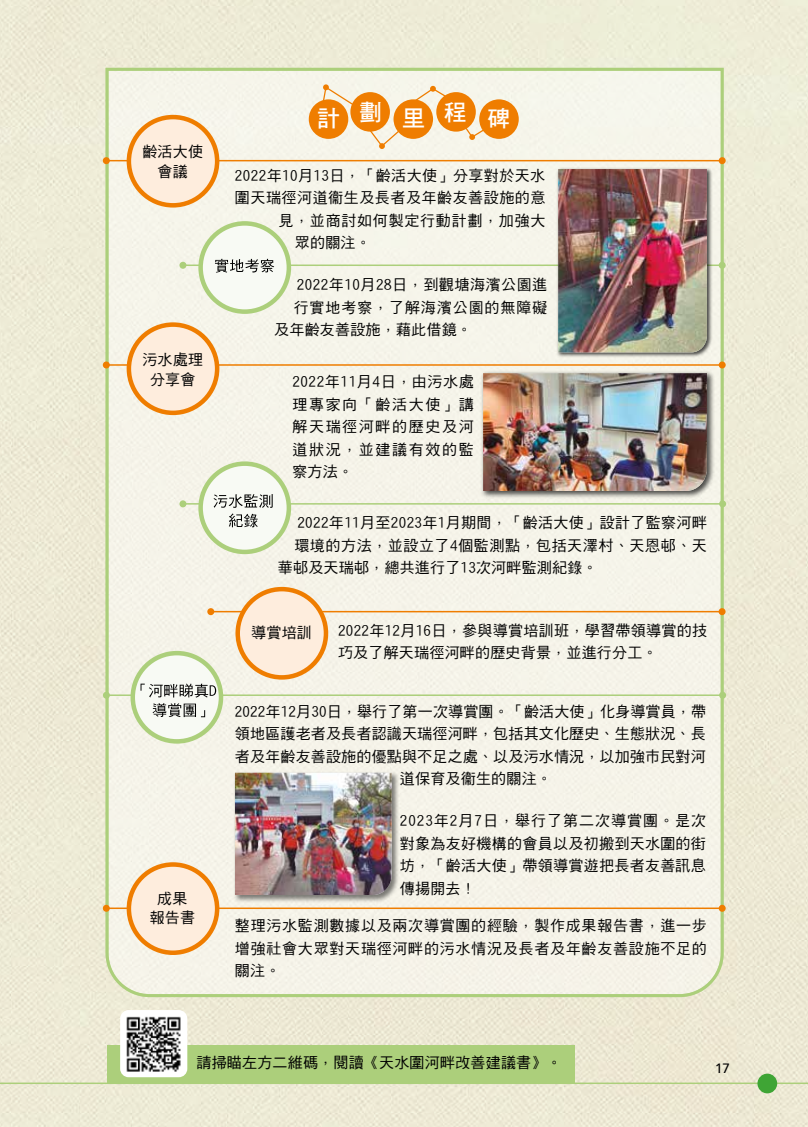
<style>
.page{position:relative;width:808px;height:1127px;background:#fff}
.page>*{position:absolute;margin:0;border:0;box-sizing:border-box;transform-origin:0 0}
.t1{font:22.95px "DF Hei Bd HK BF";color:#fff}
.t2{font:15px/22.5px "DF Hei Md HKSCS U";letter-spacing:.02em;color:#000;text-align:justify}
.t3{font:15px "DF Hei Md HKSCS U";letter-spacing:.04em;color:#000}
.t4{font:15px "DF Hei Md HKSCS U";letter-spacing:.05em;color:#000}
.t5{font:15px "DF Hei Md HKSCS U";letter-spacing:.06em;color:#000}
.t6{font:500 13.5px "Avenir";color:#000}
</style>
<div class="page">
<img style="left:0;top:0;width:808px;height:1127px">
<hr style="left:0;top:1082px;width:808px;height:2px;background:#accf7b">
<div style="left:757px;top:1073px;width:20px;height:20px;background:#3fa535;border-radius:50%"></div>
<div style="left:107px;top:1045px;width:467px;height:37px;background:#accf7b"></div>
<div style="left:120px;top:1010px;width:67px;height:67px;background:#fff;border-radius:9px"></div>
<div style="left:104px;top:66px;width:621px;height:932px;background:#f5f4e9"></div>
<hr style="left:106px;top:160px;width:617px;height:1px;background:#ef7d00">
<div style="left:719px;top:157px;width:7px;height:7px;background:#ef7d00;border-radius:50%"></div>
<div style="left:103px;top:157px;width:7px;height:7px;background:#ef7d00;border-radius:50%"></div>
<hr style="left:181px;top:264px;width:542px;height:2px;background:#accf7b">
<div style="left:719px;top:262px;width:7px;height:7px;background:#accf7b;border-radius:50%"></div>
<div style="left:179px;top:262px;width:7px;height:7px;background:#accf7b;border-radius:50%"></div>
<hr style="left:106px;top:364px;width:617px;height:2px;background:#ef7d00">
<div style="left:719px;top:361px;width:7px;height:7px;background:#ef7d00;border-radius:50%"></div>
<div style="left:103px;top:361px;width:7px;height:7px;background:#ef7d00;border-radius:50%"></div>
<hr style="left:211px;top:611px;width:512px;height:1px;background:#ef7d00">
<div style="left:718px;top:608px;width:7px;height:7px;background:#ef7d00;border-radius:50%"></div>
<div style="left:207px;top:608px;width:7px;height:7px;background:#ef7d00;border-radius:50%"></div>
<hr style="left:183px;top:503px;width:540px;height:2px;background:#accf7b">
<div style="left:719px;top:500px;width:7px;height:7px;background:#accf7b;border-radius:50%"></div>
<div style="left:179px;top:500px;width:7px;height:7px;background:#accf7b;border-radius:50%"></div>
<hr style="left:106px;top:907px;width:617px;height:2px;background:#ef7d00">
<div style="left:719px;top:905px;width:7px;height:7px;background:#ef7d00;border-radius:50%"></div>
<div style="left:103px;top:905px;width:7px;height:7px;background:#ef7d00;border-radius:50%"></div>
<div style="left:129px;top:117px;width:88px;height:88px;background:#feeddd;border-radius:50%"></div>
<div style="left:127px;top:115px;width:92px;height:93px;border:4px solid #ef7d00;border-radius:50%"></div>
<div style="left:201px;top:223px;width:88px;height:89px;background:#f8faf4;border-radius:50%"></div>
<div style="left:198px;top:221px;width:93px;height:93px;border:4px solid #accf7b;border-radius:50%"></div>
<div style="left:129px;top:325px;width:88px;height:88px;background:#feeddd;border-radius:50%"></div>
<div style="left:127px;top:322px;width:92px;height:93px;border:4px solid #ef7d00;border-radius:50%"></div>
<div style="left:129px;top:864px;width:88px;height:89px;background:#feeddd;border-radius:50%"></div>
<div style="left:127px;top:862px;width:92px;height:93px;border:4px solid #ef7d00;border-radius:50%"></div>
<svg style="left:215px;top:259px;width:59px;height:14px"></svg>
<div style="left:238px;top:589px;width:88px;height:88px;background:#feeddd;border-radius:50%"></div>
<div style="left:235px;top:587px;width:93px;height:93px;border:4px solid #ef7d00;border-radius:50%"></div>
<svg style="left:321px;top:84px;width:39px;height:26px"></svg>
<svg style="left:408px;top:86px;width:43px;height:20px"></svg>
<div style="left:479px;top:99px;width:40px;height:40px;background:#ef7d00;border-radius:50%"></div>
<div style="left:393px;top:99px;width:40px;height:40px;background:#ef7d00;border-radius:50%"></div>
<div style="left:436px;top:92px;width:40px;height:40px;background:#ef7d00;border-radius:50%"></div>
<div style="left:350px;top:92px;width:40px;height:40px;background:#ef7d00;border-radius:50%"></div>
<div style="left:309px;top:99px;width:39px;height:40px;background:#ef7d00;border-radius:50%"></div>
<svg style="left:363px;top:118px;width:50px;height:31px"></svg>
<svg style="left:461px;top:121px;width:32px;height:19px"></svg>
<div style="left:556px;top:167px;width:156px;height:191px;background:#000;opacity:.7"></div>
<img style="left:558px;top:169px;width:149px;height:183px">
<div style="left:480px;top:371px;width:235px;height:128px;background:#000;opacity:.7"></div>
<img style="left:483px;top:373px;width:224px;height:118px">
<div style="left:233px;top:771px;width:166px;height:132px;background:#000;opacity:.5"></div>
<img style="left:235px;top:773px;width:157px;height:122px">
<div style="left:201px;top:464px;width:88px;height:88px;background:#f8faf4;border-radius:50%"></div>
<div style="left:198px;top:461px;width:93px;height:93px;border:4px solid #accf7b;border-radius:50%"></div>
<svg style="left:214px;top:494px;width:59px;height:33px"></svg>
<hr style="left:106px;top:694px;width:617px;height:2px;background:#accf7b">
<div style="left:719px;top:692px;width:7px;height:7px;background:#accf7b;border-radius:50%"></div>
<div style="left:103px;top:692px;width:7px;height:7px;background:#accf7b;border-radius:50%"></div>
<div style="left:133px;top:653px;width:88px;height:88px;background:#f8faf4;border-radius:50%"></div>
<div style="left:130px;top:651px;width:93px;height:92px;border:4px solid #accf7b;border-radius:50%"></div>
<svg style="left:153px;top:703px;width:52px;height:14px"></svg>
<svg style="left:141px;top:683px;width:75px;height:14px"></svg>
<img style="left:126px;top:1016px;width:55px;height:56px">
<p class="t2" style="left:142px;top:142px;width:62px;line-height:19.5px;text-align:center">齡活大使會議</p>
<p class="t2" style="left:142px;top:350px;width:62px;line-height:19.5px;text-align:center">污水處理分享會</p>
<p class="t2" style="left:150px;top:888px;width:47px;line-height:19.5px;text-align:center">成果報告書</p>
<h1 class="t1" style="left:359px;top:100px;width:24px">劃</h1>
<h1 class="t1" style="left:444px;top:100px;width:24px">程</h1>
<h1 class="t1" style="left:317px;top:107px;width:24px">計</h1>
<h1 class="t1" style="left:402px;top:107px;width:24px">里</h1>
<h1 class="t1" style="left:487px;top:107px;width:24px">碑</h1>
<p class="t2" style="left:235px;top:164px;width:312px">2022年10月13日，「齡活大使」分享對於天水</p>
<p class="t2" style="left:235px;top:187px;width:312px">圍天瑞徑河道衞生及長者及年齡友善設施的意</p>
<p class="t4" style="left:278px;top:213px;width:269px">見，並商討如何製定行動計劃，加強大</p>
<p class="t2" style="left:295px;top:232px;width:77px">眾的關注。</p>
<p class="t2" style="left:297px;top:274px;width:252px">2022年10月28日，到觀塘海濱公園進</p>
<p class="t5" style="left:294px;top:300px;width:255px">行實地考察，了解海濱公園的無障礙</p>
<p class="t2" style="left:274px;top:319px;width:199px">及年齡友善設施，藉此借鏡。</p>
<p class="t2" style="left:292px;top:370px;width:183px">2022年11月4日，由污水處理專家向「齡活大使」講解天瑞徑河畔的歷史及河道狀況，並建議有效的監察方法。</p>
<p class="t2" style="left:297px;top:511px;width:411px">2022年11月至2023年1月期間，「齡活大使」設計了監察河畔</p>
<p class="t3" style="left:294px;top:538px;width:414px">環境的方法，並設立了4個監測點，包括天澤村、天恩邨、天</p>
<p class="t2" style="left:278px;top:556px;width:321px">華邨及天瑞邨，總共進行了13次河畔監測紀錄。</p>
<p class="t2" style="left:251px;top:621px;width:62px">導賞培訓</p>
<p class="t2" style="left:338px;top:619px;width:370px">2022年12月16日，參與導賞培訓班，學習帶領導賞的技巧及了解天瑞徑河畔的歷史背景，並進行分工。</p>
<p class="t2" style="left:235px;top:700px;width:473px">2022年12月30日，舉行了第一次導賞團。「齡活大使」化身導賞員，帶</p>
<p class="t2" style="left:235px;top:722px;width:472px">領地區護老者及長者認識天瑞徑河畔，包括其文化歷史、生態狀況、長</p>
<p class="t2" style="left:235px;top:745px;width:472px">者及年齡友善設施的優點與不足之處、以及污水情況，以加強巿民對河</p>
<p class="t2" style="left:400px;top:767px;width:154px">道保育及衞生的關注。</p>
<p class="t2" style="left:400px;top:809px;width:308px">2023年2月7日，舉行了第二次導賞團。是次對象為友好機構的會員以及初搬到天水圍的街坊，「齡活大使」帶領導賞遊把長者友善訊息傳揚開去！</p>
<p class="t2" style="left:235px;top:915px;width:473px">整理污水監測數據以及兩次導賞團的經驗，製作成果報告書，進一步增強社會大眾對天瑞徑河畔的污水情況及長者及年齡友善設施不足的關注。</p>
<p class="t2" style="left:196px;top:1051px;width:367px">請掃瞄左方二維碼，閱讀《天水圍河畔改善建議書》。</p>
<p class="t6" style="left:715px;top:1056px;width:17px">17</p>
</div>
